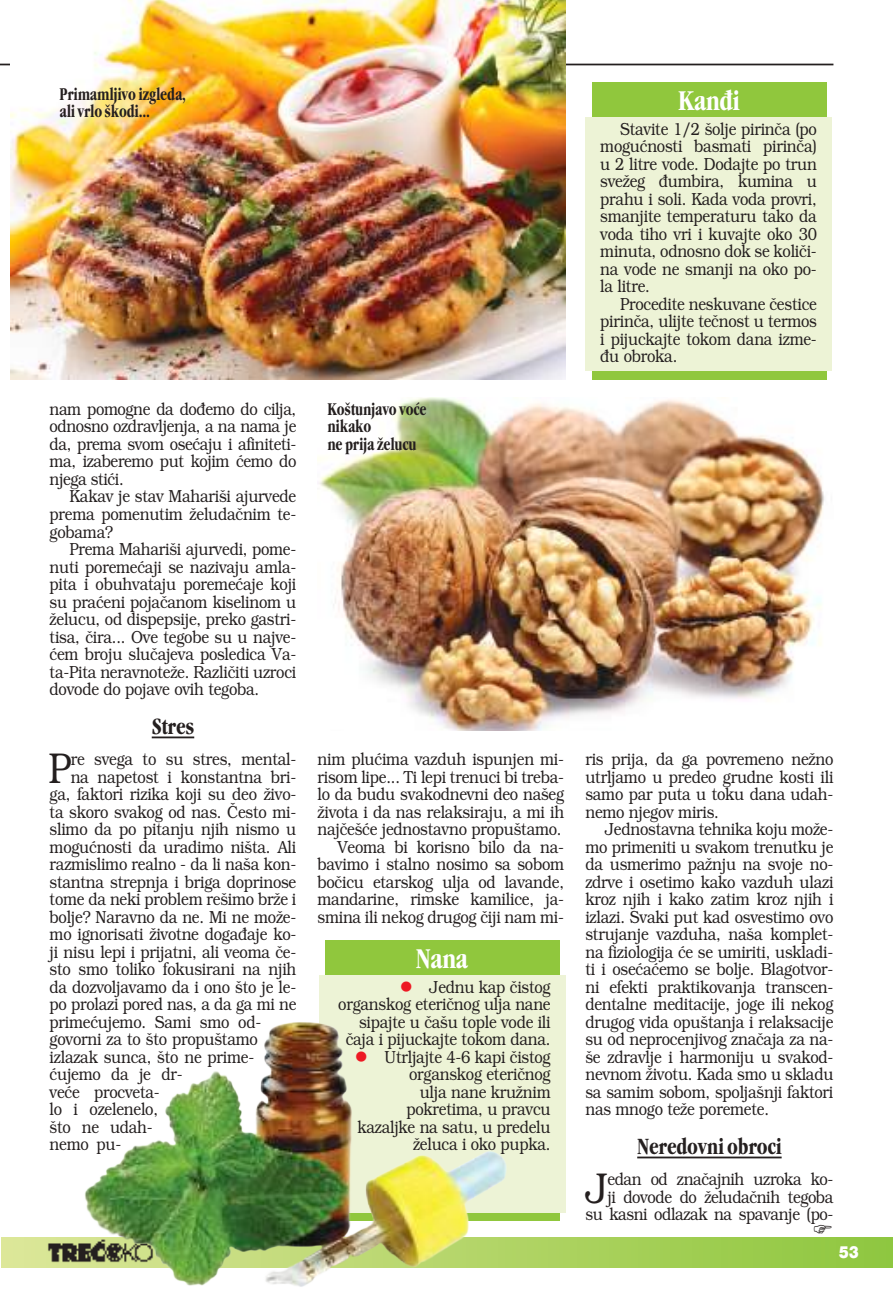
<style>
.page{position:relative;width:893px;height:1290px;background:#fff}
.page>*{position:absolute;margin:0;border:0;box-sizing:border-box;transform-origin:0 0}
.t1{font:300 43.23px "Bookman Itc LOT";color:#241f1f;scale:.85 1}
.t2{font:700 condensed 28px "Garamond Itc TOT";letter-spacing:-.025em;color:#fff;scale:.9 1}
.t3{font:700 condensed 22.75px "Garamond Itc TOT";letter-spacing:-.015em;color:#241f1f;scale:.9 1}
.t4{font:300 17.5px/17.5px "Bookman Itc LOT";letter-spacing:-.015em;color:#241f1f;text-align:justify;scale:.85 1}
.t5{font:700 condensed 17.5px/17.5px "Garamond Itc TOT";letter-spacing:-.015em;color:#241f1f;scale:.85 1}
.t6{font:17.5px "Nimbus Sans DOT Blac";color:#fff;scale:.9 1}
.s1{color:#ed1923}
</style>
<div class="page">
<hr style="left:152px;top:736px;width:42px;height:2px;background:#241f1f">
<hr style="left:637px;top:1156px;width:145px;height:2px;background:#241f1f">
<svg style="left:2px;top:1237px;width:891px;height:30px;background:#a4cf58"></svg>
<hr style="left:0;top:64px;width:157px;height:1px;background:#241f1f">
<hr style="left:149px;top:64px;width:684px;height:1px;background:#241f1f">
<img style="left:43px;top:1239px;width:25px;height:28px">
<div style="left:592px;top:82px;width:234px;height:298px;background:#90c73d"></div>
<div style="left:585px;top:117px;width:247px;height:254px;background:#edf3d6"></div>
<div style="left:326px;top:940px;width:234px;height:280px;background:#90c73d"></div>
<div style="left:319px;top:975px;width:247px;height:237px;background:#edf3d6"></div>
<img style="left:68px;top:1022px;width:452px;height:265px">
<img style="left:317px;top:397px;width:508px;height:333px">
<img style="left:11px;top:0;width:555px;height:380px">
<p class="t5" style="left:60px;top:85px;width:150px">Primamljivo izgleda, ali vrlo škodi...</p>
<p class="t4" style="left:50px;top:400px;width:292px">nam pomogne da dođemo do cilja, odnosno ozdravljenja, a na nama je da, prema svom osećaju i afiniteti&shy;ma, izaberemo put kojim ćemo do njega stići.</p>
<p class="t4" style="left:50px;top:488px;width:292px;text-indent:20px">Kakav je stav Mahariši ajurvede prema pomenutim želudačnim te&shy;gobama?</p>
<p class="t4" style="left:50px;top:540px;width:292px;text-indent:20px">Prema Mahariši ajurvedi, pome&shy;nuti poremećaji se nazivaju amla&shy;pita i obuhvataju poremećaje koji su praćeni pojačanom kiselinom u želucu, od dispepsije, preko gastri&shy;tisa, čira... Ove tegobe su u najve&shy;ćem broju slučajeva posledica Va&shy;ta-Pita neravnoteže. Različiti uzroci dovode do pojave ovih tegoba.</p>
<h3 class="t3" style="left:152px;top:714px;width:49px">Stres</h3>
<h1 class="t1" style="left:48px;top:742px;width:28px">P</h1>
<p class="t4" style="left:71px;top:750px;width:267px">re svega to su stres, mental-</p>
<p class="t4" style="left:71px;top:768px;width:267px">na napetost i konstantna bri-</p>
<p class="t4" style="left:50px;top:785px;width:292px">ga, faktori rizika koji su deo živo-</p>
<p class="t4" style="left:50px;top:803px;width:292px">ta skoro svakog od nas. Često mi-</p>
<p class="t4" style="left:50px;top:820px;width:292px">slimo da po pitanju njih nismo u</p>
<p class="t4" style="left:50px;top:838px;width:292px">mogućnosti da uradimo ništa. Ali</p>
<p class="t4" style="left:50px;top:855px;width:292px">razmislimo realno - da li naša kon-</p>
<p class="t4" style="left:50px;top:873px;width:292px">stantna strepnja i briga doprinose</p>
<p class="t4" style="left:50px;top:890px;width:292px">tome da neki problem rešimo brže i</p>
<p class="t4" style="left:50px;top:908px;width:292px">bolje? Naravno da ne. Mi ne može-</p>
<p class="t4" style="left:50px;top:925px;width:292px">mo ignorisati životne događaje ko-</p>
<p class="t4" style="left:50px;top:943px;width:292px">ji nisu lepi i prijatni, ali veoma če-</p>
<p class="t4" style="left:50px;top:960px;width:292px">sto smo toliko fokusirani na njih</p>
<p class="t4" style="left:50px;top:978px;width:292px">da dozvoljavamo da i ono što je le-</p>
<p class="t4" style="left:50px;top:995px;width:292px">po prolazi pored nas, a da ga mi ne</p>
<p class="t4" style="left:50px;top:1013px;width:251px">primećujemo. Sami smo od-</p>
<p class="t4" style="left:50px;top:1030px;width:246px">govorni za to što propuštamo</p>
<p class="t4" style="left:50px;top:1048px;width:242px">izlazak sunca, što ne prime-</p>
<p class="t4" style="left:50px;top:1065px;width:158px">ćujemo da je dr-</p>
<p class="t4" style="left:50px;top:1083px;width:131px">veće procveta-</p>
<p class="t4" style="left:50px;top:1100px;width:129px">lo i ozelenelo,</p>
<p class="t4" style="left:50px;top:1118px;width:123px">što ne udah-</p>
<p class="t4" style="left:50px;top:1135px;width:86px">nemo pu-</p>
<p class="t5" style="left:327px;top:400px;width:118px">Koštunjavo voće nikako<br>ne prija želucu</p>
<h2 class="t2" style="left:678px;top:85px;width:70px">Kanđi</h2>
<p class="t4" style="left:600px;top:120px;width:256px;text-indent:20px">Stavite 1/2 šolje pirinča (po mogućnosti basmati pirinča) u 2 litre vode. Dodajte po trun svežeg đumbira, kumina u prahu i soli. Kada voda provri, smanjite temperaturu tako da voda tiho vri i kuvajte oko 30 minuta, odnosno dok se količi&shy;na vode ne smanji na oko po&shy;la litre.</p>
<p class="t4" style="left:600px;top:295px;width:256px;text-indent:20px">Procedite neskuvane čestice pirinča, ulijte tečnost u termos i pijuckajte tokom dana izme&shy;đu obroka.</p>
<p class="t4" style="left:317px;top:750px;width:292px;text-align:right">nim plućima vazduh ispunjen mi&shy;risom lipe... Ti lepi trenuci bi treba&shy;lo da budu svakodnevni deo našeg života i da nas relaksiraju, a mi ih najčešće jednostavno propuštamo.<br>Veoma bi korisno bilo da na&shy;bavimo i stalno nosimo sa sobom bočicu etarskog ulja od lavande, mandarine, rimske kamilice, ja&shy;smina ili nekog drugog čiji nam mi-</p>
<p class="t4" style="left:585px;top:750px;width:293px">ris prija, da ga povremeno nežno utrljamo u predeo grudne kosti ili samo par puta u toku dana udah&shy;nemo njegov miris.</p>
<p class="t4" style="left:585px;top:820px;width:293px;text-indent:20px">Jednostavna tehnika koju može&shy;mo primeniti u svakom trenutku je da usmerimo pažnju na svoje no&shy;zdrve i osetimo kako vazduh ulazi kroz njih i kako zatim kroz njih i izlazi. Svaki put kad osvestimo ovo strujanje vazduha, naša komplet&shy;na fiziologija će se umiriti, uskladi&shy;ti i osećaćemo se bolje. Blagotvor&shy;ni efekti praktikovanja transcen&shy;dentalne meditacije, joge ili nekog drugog vida opuštanja i relaksacije su od neprocenjivog značaja za na&shy;še zdravlje i harmoniju u svakod&shy;nevnom životu. Kada smo u skladu sa samim sobom, spoljašnji faktori nas mnogo teže poremete.</p>
<h3 class="t3" style="left:637px;top:1134px;width:162px">Neredovni obroci</h3>
<h1 class="t1" style="left:586px;top:1162px;width:27px">J</h1>
<h2 class="t2" style="left:416px;top:942px;width:60px">Nana</h2>
<p class="t4" style="left:338px;top:978px;width:251px;text-align:right"><span class="s1">●</span> Jednu kap čistog organskog eteričnog ulja nane sipajte u čašu tople vode ili čaja i pijuckajte tokom dana.</p>
<p class="t4" style="left:355px;top:1048px;width:232px;text-align:right"><span class="s1">●</span> Utrljajte 4-6 kapi čistog organskog eteričnog<br>ulja nane kružnim pokretima, u pravcu kazaljke na satu, u predelu želuca i oko pupka.</p>
<p class="t4" style="left:585px;top:1170px;width:293px;text-align:right">edan od značajnih uzroka ko-<br>ji dovode do želudačnih tegoba<br>su kasni odlazak na spavanje (po-</p>
<p class="t6" style="left:838px;top:1242px;width:25px">53</p>
</div>
